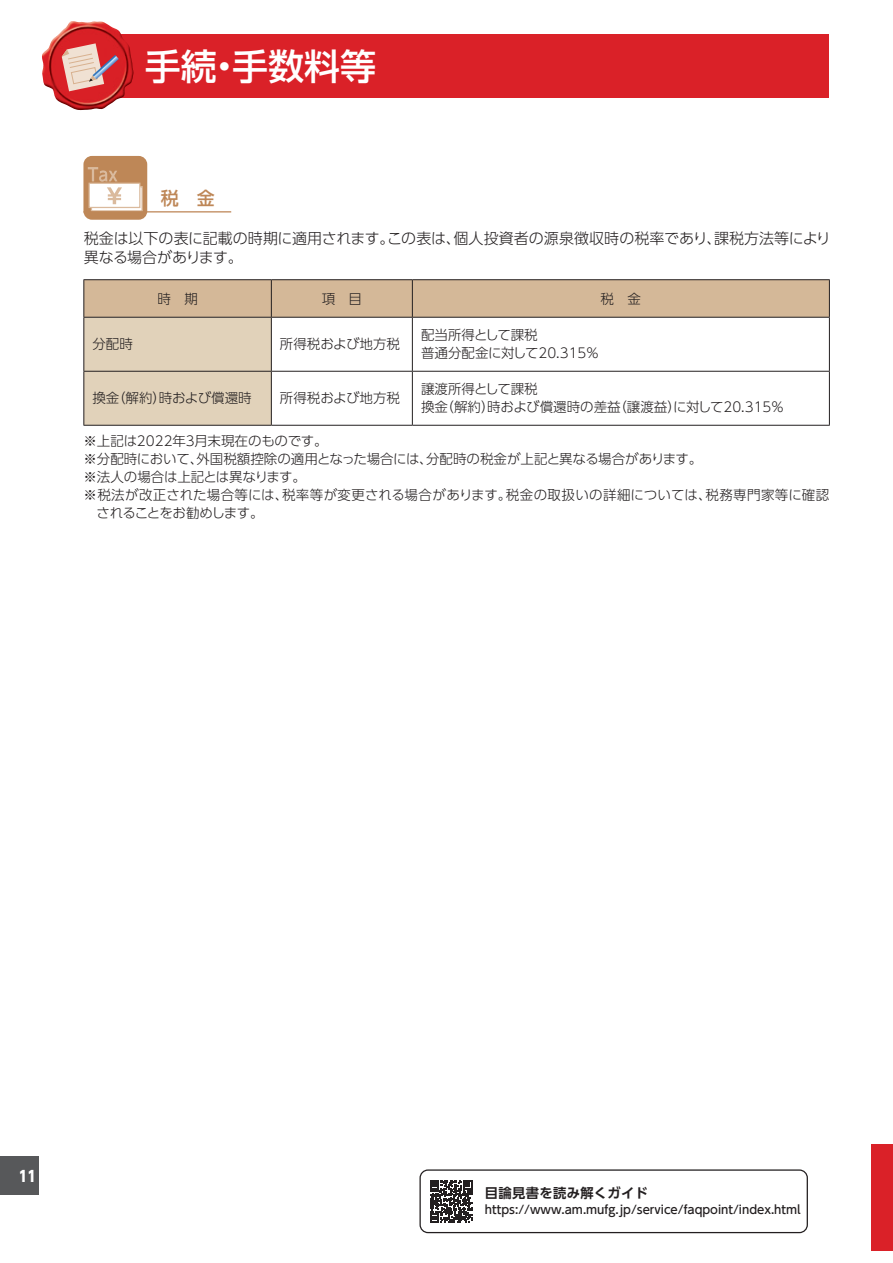
<style>
.page{position:relative;width:893px;height:1263px;background:#fff}
.page>*{position:absolute;margin:0;border:0;box-sizing:border-box;transform-origin:0 0}
.t1{font:500 36px "UD Shin Go Pro";color:#fff}
.t2{font:500 18px "UD Shin Go Pro";color:#be8757}
.t3{font:300 15px/18.8px "UD Shin Go Pro";color:#231f20}
.t4{font:800 15px "UD Shin Go Pro";color:#fff;scale:.9 1}
.t5{font:300 13.5px/18px "UD Shin Go Pro";color:#231f20}
.t6{font:300 13.5px "UD Shin Go Pro";letter-spacing:.03em;color:#231f20}
.t7{font:300 13.5px "UD Shin Go Pro";letter-spacing:-.02em;color:#231f20}
.t8{font:300 13.5px "UD Shin Go Pro";letter-spacing:-.055em;color:#231f20}
.t9{font:700 13.35px "UD Shin Go Pro De";letter-spacing:.025em;color:#231f20}
.t10{font:500 11.7px "UD Shin Go Pro";color:#231f20}
</style>
<div class="page">
<div style="left:0;top:1157px;width:38px;height:38px;background:#57585a"></div>
<div style="left:83px;top:156px;width:64px;height:64px;background:#be8757;border-radius:9px"></div>
<div style="left:91px;top:187px;width:51px;height:24px;background:linear-gradient(to right,#fff,#fff)"></div>
<div style="left:91px;top:186px;width:52px;height:26px;border:1px solid #daba9d"></div>
<div style="left:89px;top:183px;width:51px;height:24px;background:#fff"></div>
<div style="left:89px;top:183px;width:51px;height:25px;border:1px solid #daba9d"></div>
<svg style="left:88px;top:167px;width:34px;height:37px"></svg>
<hr style="left:83px;top:211px;width:148px;height:1px;background:#be8757">
<svg style="left:84px;top:280px;width:745px;height:145px"></svg>
<hr style="left:83px;top:279px;width:188px;height:1px;background:#231f20">
<hr style="left:83px;top:280px;width:1px;height:37px;background:#231f20">
<hr style="left:271px;top:279px;width:141px;height:1px;background:#231f20">
<hr style="left:271px;top:280px;width:1px;height:37px;background:#231f20">
<hr style="left:412px;top:279px;width:418px;height:1px;background:#231f20">
<hr style="left:412px;top:280px;width:1px;height:37px;background:#231f20">
<hr style="left:829px;top:280px;width:1px;height:37px;background:#231f20">
<hr style="left:83px;top:317px;width:188px;height:1px;background:#231f20">
<hr style="left:83px;top:318px;width:1px;height:53px;background:#231f20">
<hr style="left:271px;top:317px;width:141px;height:1px;background:#231f20">
<hr style="left:271px;top:318px;width:1px;height:53px;background:#231f20">
<hr style="left:412px;top:317px;width:418px;height:1px;background:#231f20">
<hr style="left:412px;top:318px;width:1px;height:53px;background:#231f20">
<hr style="left:829px;top:318px;width:1px;height:53px;background:#231f20">
<hr style="left:83px;top:371px;width:188px;height:1px;background:#231f20">
<hr style="left:83px;top:372px;width:1px;height:53px;background:#231f20">
<hr style="left:271px;top:371px;width:141px;height:1px;background:#231f20">
<hr style="left:271px;top:372px;width:1px;height:53px;background:#231f20">
<hr style="left:412px;top:371px;width:418px;height:1px;background:#231f20">
<hr style="left:412px;top:372px;width:1px;height:53px;background:#231f20">
<hr style="left:829px;top:372px;width:1px;height:53px;background:#231f20">
<hr style="left:83px;top:425px;width:188px;height:1px;background:#231f20">
<hr style="left:271px;top:425px;width:141px;height:1px;background:#231f20">
<hr style="left:412px;top:425px;width:418px;height:1px;background:#231f20">
<div style="left:872px;top:1144px;width:21px;height:107px;background:#da2128"></div>
<svg style="left:419px;top:1169px;width:389px;height:64px"></svg>
<div style="left:83px;top:34px;width:740px;height:64px;background:#da2128"></div>
<hr style="left:825px;top:34px;width:4px;height:64px;background:#da2128">
<img style="left:42px;top:21px;width:92px;height:90px">
<svg style="left:62px;top:43px;width:57px;height:48px"></svg>
<h1 class="t1" style="left:145px;top:37px;width:233px">手続・手数料等</h1>
<h2 class="t2" style="left:161px;top:184px;width:55px">税　金</h2>
<p class="t3" style="left:84px;top:229px;width:749px">税金は以下の表に記載の時期に適用されます。この表は、個人投資者の源泉徴収時の税率であり、課税方法等により異なる場合があります。</p>
<p class="t5" style="left:157px;top:289px;width:42px">時　期</p>
<p class="t5" style="left:322px;top:289px;width:42px">項　目</p>
<p class="t5" style="left:601px;top:289px;width:42px">税　金</p>
<p class="t5" style="left:92px;top:335px;width:42px">分配時</p>
<p class="t5" style="left:280px;top:335px;width:122px">所得税および地方税</p>
<p class="t5" style="left:421px;top:326px;width:180px">配当所得として課税<br>普通分配金に対して20.315％</p>
<p class="t5" style="left:92px;top:389px;width:161px">換金（解約）時および償還時</p>
<p class="t5" style="left:280px;top:389px;width:122px">所得税および地方税</p>
<p class="t5" style="left:421px;top:380px;width:365px">譲渡所得として課税<br>換金（解約）時および償還時の差益（譲渡益）に対して20.315％</p>
<p class="t7" style="left:83px;top:430px;width:246px">※上記は2022年３月末現在のものです。</p>
<p class="t5" style="left:83px;top:449px;width:620px">※分配時において、外国税額控除の適用となった場合には、分配時の税金が上記と異なる場合があります。</p>
<p class="t7" style="left:83px;top:466px;width:224px">※法人の場合は上記とは異なります。</p>
<p class="t6" style="left:83px;top:484px;width:747px">※税法が改正された場合等には、税率等が変更される場合があります。税金の取扱いの詳細については、税務専門家等に確認</p>
<p class="t8" style="left:97px;top:502px;width:168px">されることをお勧めします。</p>
<p class="t4" style="left:19px;top:1163px;width:21px">11</p>
<p class="t9" style="left:485px;top:1182px;width:165px">目論見書を読み解くガイド</p>
<p class="t10" style="left:485px;top:1200px;width:317px">https://www.am.mufg.jp/service/faqpoint/index.html</p>
</div>
